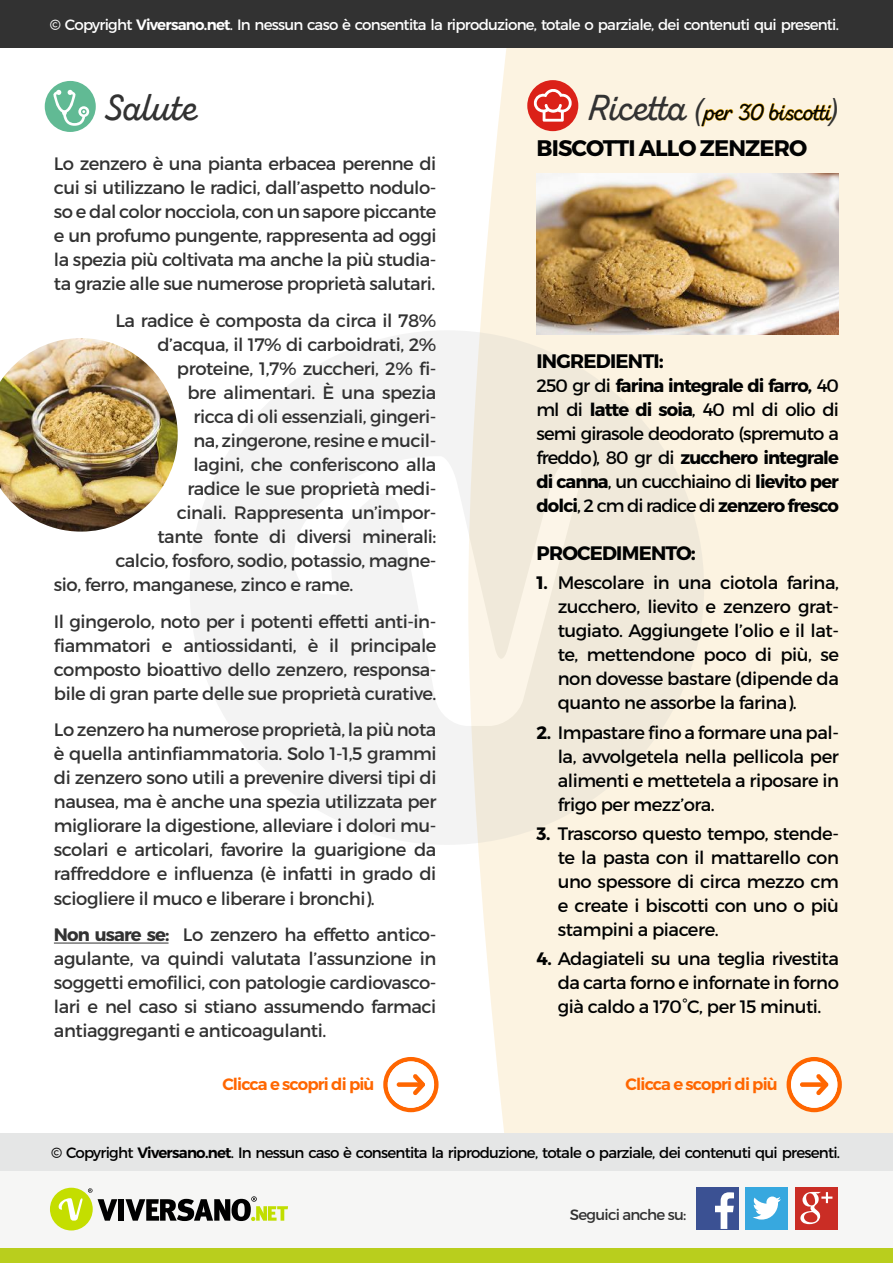
<style>
.page{position:relative;width:893px;height:1263px;background:#fff}
.page>*{position:absolute;margin:0;border:0;box-sizing:border-box;transform-origin:0 0}
.t1{font:36px "Zing Script Rust SB Demo Base";letter-spacing:-.005em;color:#323232}
.t2{font:22.5px "Zing Script Rust SB Demo Base";letter-spacing:-.02em;color:#010202}
.t3{font:700 22.5px "Montserrat";letter-spacing:-.04em;color:#010202}
.t4{font:700 19.5px "Montserrat";letter-spacing:-.04em;color:#010202}
.t5{font:18px/24px "Montserrat";letter-spacing:-.025em;color:#323232;text-align:justify}
.t6{font:18px/24px "Montserrat";letter-spacing:-.025em;color:#010202;text-align:justify}
.t7{font:600 16.5px "Montserrat";letter-spacing:-.05em;color:#f60}
.t8{font:15px "Montserrat";letter-spacing:-.05em;color:#000}
.t9{font:15px "Montserrat";letter-spacing:-.05em;color:#fff}
.t10{font:15px "Montserrat";letter-spacing:-.05em;color:#323232}
.s1{font-weight:600}
.s2{font-weight:700}
.s3{font-size:36px;color:#323232}
.s4{font-family:"Helvetica Neue";font-style:italic;font-size:30px;color:#323232}
.s5{font-size:21px}
</style>
<div class="page">
<div style="left:190px;top:330px;width:514px;height:515px;background:#f3f3f3;border-radius:50%"></div>
<svg style="left:294px;top:457px;width:174px;height:269px"></svg>
<svg style="left:468px;top:47px;width:425px;height:1086px;background:#f9f1e0"></svg>
<svg style="left:701px;top:103px;width:131px;height:24px;background:#f8e4b3"></svg>
<div style="left:527px;top:80px;width:51px;height:51px;background:#db2118;border-radius:50%"></div>
<svg style="left:534px;top:89px;width:38px;height:33px"></svg>
<img style="left:536px;top:173px;width:303px;height:162px">
<svg style="left:787px;top:1057px;width:55px;height:55px"></svg>
<hr style="left:54px;top:942px;width:115px;height:1px;background:#323232">
<div style="left:45px;top:81px;width:51px;height:51px;background:#61ba94;border-radius:50%"></div>
<svg style="left:53px;top:90px;width:36px;height:36px"></svg>
<svg style="left:383px;top:1057px;width:56px;height:55px"></svg>
<img style="left:0;top:338px;width:178px;height:194px">
<div style="left:0;top:1170px;width:893px;height:78px;background:#f6f6f5"></div>
<div style="left:0;top:1248px;width:893px;height:15px;background:#b9ce1d"></div>
<div style="left:0;top:1133px;width:893px;height:37px;background:#e5e6e6"></div>
<div style="left:119px;top:1199px;width:5px;height:22px;background:#000"></div>
<svg style="left:125px;top:1196px;width:163px;height:25px"></svg>
<div style="left:50px;top:1188px;width:43px;height:42px;background:#c4de00;border-radius:50%"></div>
<svg style="left:59px;top:1188px;width:58px;height:33px"></svg>
<div style="left:696px;top:1187px;width:42px;height:42px;background:#3b5193"></div>
<svg style="left:715px;top:1192px;width:19px;height:37px"></svg>
<div style="left:745px;top:1187px;width:43px;height:42px;background:#37a8df"></div>
<svg style="left:753px;top:1196px;width:28px;height:23px"></svg>
<div style="left:795px;top:1187px;width:43px;height:42px;background:#ca2d25"></div>
<svg style="left:800px;top:1192px;width:32px;height:32px"></svg>
<div style="left:0;top:0;width:893px;height:47px;background:#323232"></div>
<p class="t9" style="left:50px;top:15px;width:791px">© Copyright <span class="s1">Viversano.net</span>. In nessun caso è consentita la riproduzione, totale o parziale, dei contenuti qui presenti.</p>
<h1 class="t1" style="left:105px;top:85px;width:94px">Salute</h1>
<p class="t5" style="left:54px;top:152px;width:384px">Lo zenzero è una pianta erbacea perenne di cui si utilizzano le radici, dall’aspetto nodulo&shy;so e dal color nocciola, con un sapore piccante e un profumo pungente, rappresenta ad oggi la spezia più coltivata ma anche la più studia&shy;ta grazie alle sue numerose proprietà salutari.</p>
<p class="t5" style="left:115px;top:308px;width:323px">La radice è composta da circa il 78%</p>
<p class="t5" style="left:157px;top:332px;width:280px">d’acqua, il 17% di carboidrati, 2%</p>
<p class="t5" style="left:177px;top:356px;width:261px">proteine, 1,7% zuccheri, 2% fi-</p>
<p class="t5" style="left:187px;top:380px;width:250px">bre alimentari. È una spezia</p>
<p class="t5" style="left:193px;top:404px;width:245px">ricca di oli essenziali, gingeri-</p>
<p class="t5" style="left:193px;top:428px;width:245px">na, zingerone, resine e mucil-</p>
<p class="t5" style="left:193px;top:452px;width:245px">lagini, che conferiscono alla</p>
<p class="t5" style="left:187px;top:476px;width:250px">radice le sue proprietà medi-</p>
<p class="t5" style="left:177px;top:500px;width:261px">cinali. Rappresenta un’impor-</p>
<p class="t5" style="left:157px;top:524px;width:281px">tante fonte di diversi minerali:</p>
<p class="t5" style="left:115px;top:548px;width:323px">calcio, fosforo, sodio, potassio, magne-</p>
<p class="t5" style="left:54px;top:572px;width:301px">sio, ferro, manganese, zinco e rame.</p>
<p class="t5" style="left:54px;top:609px;width:384px">Il gingerolo, noto per i potenti effetti anti-in&shy;fiammatori e antiossidanti, è il principale composto bioattivo dello zenzero, responsa&shy;bile di gran parte delle sue proprietà curative.</p>
<p class="t5" style="left:54px;top:718px;width:384px">Lo zenzero ha numerose proprietà, la più nota è quella antinfiammatoria. Solo 1-1,5 grammi di zenzero sono utili a prevenire diversi tipi di nausea, ma è anche una spezia utilizzata per migliorare la digestione, alleviare i dolori mu&shy;scolari e articolari, favorire la guarigione da raffreddore e influenza (è infatti in grado di sciogliere il muco e liberare i bronchi).</p>
<p class="t5" style="left:54px;top:923px;width:384px"><span class="s2">Non usare se:</span> Lo zenzero ha effetto antico&shy;agulante, va quindi valutata l’assunzione in soggetti emofilici, con patologie cardiovasco&shy;lari e nel caso si stiano assumendo farmaci antiaggreganti e anticoagulanti.</p>
<p class="t7" style="left:222px;top:1074px;width:154px">Clicca e scopri di più</p>
<p class="t2" style="left:587px;top:98px;width:253px"><span class="s3">Ricetta</span> <span class="s4">(</span>per 30 biscotti<span class="s4">)</span></p>
<p class="t3" style="left:537px;top:134px;width:272px">BISCOTTI ALLO ZENZERO</p>
<p class="t4" style="left:537px;top:349px;width:129px">INGREDIENTI<span class="s5">:</span></p>
<p class="t6" style="left:536px;top:374px;width:304px">250 gr di <span class="s2">farina integrale di farro,</span> 40 ml di <span class="s2">latte di soia</span>, 40 ml di olio di semi girasole deodorato (spremuto a freddo), 80 gr di <span class="s2">zucchero integrale di canna</span>, un cucchiaino di <span class="s2">lievito per dolci</span>, 2 cm di radice di <span class="s2">zenzero fresco</span></p>
<p class="t4" style="left:537px;top:541px;width:161px">PROCEDIMENTO<span class="s5">:</span></p>
<p class="t6" style="left:558px;top:571px;width:283px;text-indent:-21px"><span class="s2">1.</span> Mescolare in una ciotola farina, zucchero, lievito e zenzero grat&shy;tugiato. Aggiungete l’olio e il lat&shy;te, mettendone poco di più, se non dovesse bastare (dipende da quanto ne assorbe la farina).</p>
<p class="t6" style="left:558px;top:720px;width:283px;text-indent:-21px"><span class="s2">2.</span> Impastare fino a formare una pal&shy;la, avvolgetela nella pellicola per alimenti e mettetela a riposare in frigo per mezz’ora.</p>
<p class="t6" style="left:558px;top:821px;width:283px;text-indent:-21px"><span class="s2">3.</span> Trascorso questo tempo, stende&shy;te la pasta con il mattarello con uno spessore di circa mezzo cm e create i biscotti con uno o più stampini a piacere.</p>
<p class="t6" style="left:558px;top:946px;width:283px;text-indent:-21px"><span class="s2">4.</span> Adagiateli su una teglia rivestita da carta forno e infornate in forno già caldo a 170°C, per 15 minuti.</p>
<p class="t7" style="left:626px;top:1074px;width:154px">Clicca e scopri di più</p>
<p class="t8" style="left:51px;top:1143px;width:791px">© Copyright <span class="s1">Viversano.net</span>. In nessun caso è consentita la riproduzione, totale o parziale, dei contenuti qui presenti.</p>
<p class="t10" style="left:570px;top:1205px;width:118px">Seguici anche su:</p>
</div>
